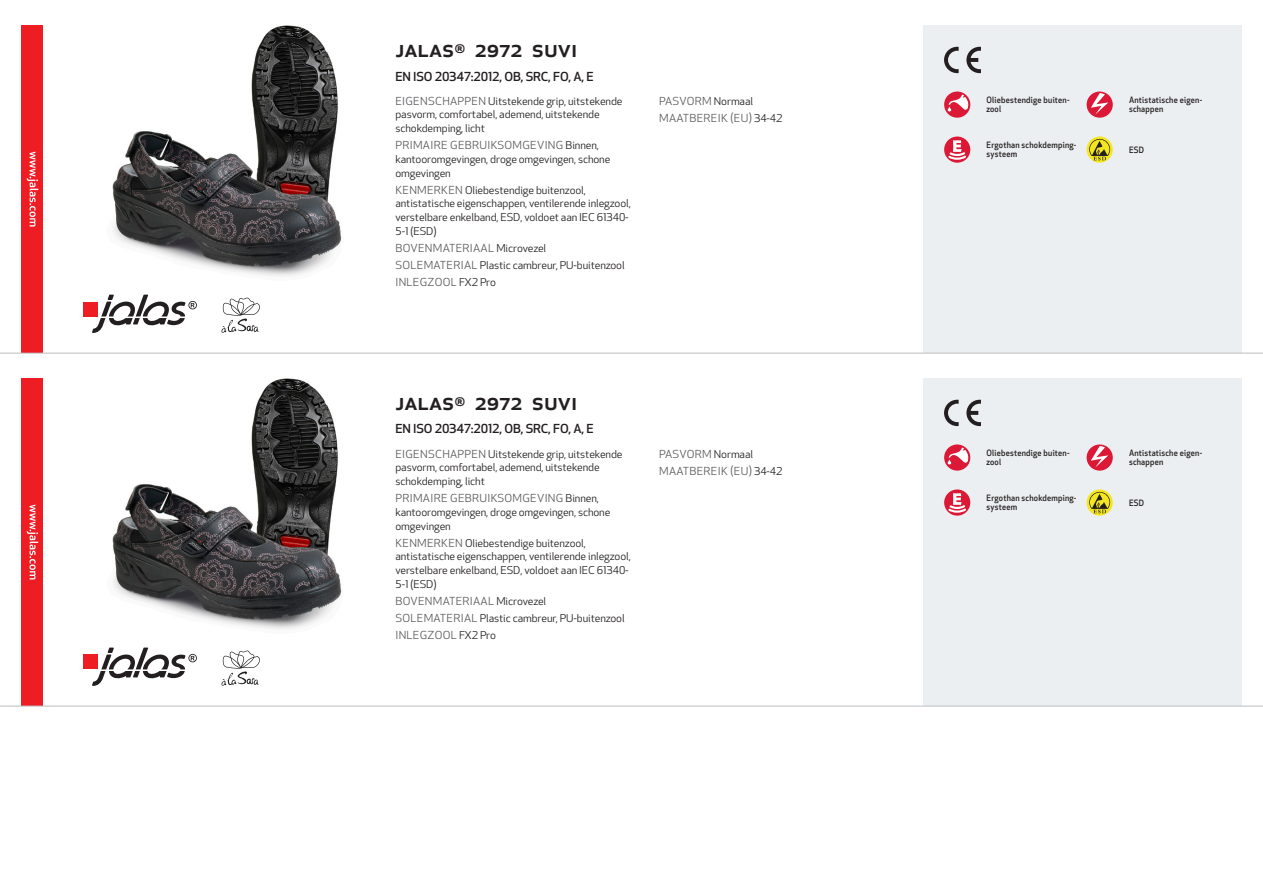
<style>
.page{position:relative;width:1263px;height:893px;background:#fff}
.page>*{position:absolute;margin:0;border:0;box-sizing:border-box;transform-origin:0 0}
.Produkt_namn{font:500 24px "Apex New";color:#231f20}
.Ingress{font:500 12.15px "Apex New";letter-spacing:-.015em;color:#231f20;scale:1.06 1}
.Funktion{font:10.8px/17.2px "Apex New";letter-spacing:.025em;color:#57585a;scale:1.06 1}
.Funktion-2{font:10.5px/13.6px "Apex New";letter-spacing:-.01em;color:#231f20;scale:1.06 1}
.Funktion_body{font:500 8.55px/9px "Apex New";letter-spacing:.025em;color:#231f20;scale:.95 1}
.s1{font-size:10.8px;color:#57585a}
.s2{font-size:10.5px;color:#231f20}
</style>
<div class="page">
<img style="left:112px;top:26px;width:230px;height:251px">
<div style="left:83px;top:302px;width:15px;height:14px;background:#ee1d23"></div>
<svg style="left:92px;top:295px;width:105px;height:38px"></svg>
<svg style="left:221px;top:298px;width:39px;height:35px"></svg>
<div style="left:21px;top:26px;width:22px;height:327px;background:#ee1d23"></div>
<svg style="left:27px;top:152px;width:11px;height:75px"></svg>
<div style="left:923px;top:26px;width:319px;height:327px;background:#eceff1"></div>
<svg style="left:966px;top:47px;width:15px;height:26px"></svg>
<svg style="left:944px;top:47px;width:15px;height:26px"></svg>
<svg style="left:944px;top:92px;width:26px;height:26px"></svg>
<svg style="left:948px;top:95px;width:20px;height:17px"></svg>
<div style="left:944px;top:137px;width:26px;height:26px;background:#db1836;border-radius:50%"></div>
<svg style="left:946px;top:140px;width:22px;height:21px"></svg>
<svg style="left:1086px;top:92px;width:27px;height:26px"></svg>
<svg style="left:1091px;top:93px;width:17px;height:22px"></svg>
<svg style="left:1086px;top:137px;width:27px;height:26px"></svg>
<svg style="left:1089px;top:139px;width:21px;height:21px"></svg>
<img style="left:112px;top:378px;width:230px;height:252px">
<div style="left:83px;top:654px;width:15px;height:15px;background:#ee1d23"></div>
<svg style="left:92px;top:648px;width:105px;height:38px"></svg>
<svg style="left:221px;top:650px;width:39px;height:36px"></svg>
<div style="left:21px;top:378px;width:22px;height:328px;background:#ee1d23"></div>
<svg style="left:27px;top:505px;width:11px;height:74px"></svg>
<div style="left:923px;top:378px;width:319px;height:328px;background:#eceff1"></div>
<svg style="left:966px;top:400px;width:15px;height:26px"></svg>
<svg style="left:944px;top:400px;width:15px;height:26px"></svg>
<svg style="left:944px;top:444px;width:26px;height:27px"></svg>
<svg style="left:948px;top:447px;width:20px;height:17px"></svg>
<svg style="left:944px;top:489px;width:26px;height:27px"></svg>
<svg style="left:946px;top:493px;width:22px;height:21px"></svg>
<svg style="left:1086px;top:444px;width:27px;height:27px"></svg>
<svg style="left:1091px;top:446px;width:17px;height:21px"></svg>
<svg style="left:1086px;top:489px;width:27px;height:27px"></svg>
<svg style="left:1089px;top:492px;width:21px;height:21px"></svg>
<hr style="left:0;top:353px;width:1263px;height:1px;background:#bcbdc0">
<hr style="left:0;top:706px;width:1263px;height:1px;background:#bcbdc0">
<p class="Produkt_namn" style="left:395px;top:33px;width:183px">JALAS<sup>®</sup> 2972 SUVI</p>
<p class="Ingress" style="left:395px;top:68px;width:189px">EN ISO 20347:2012, OB, SRC, FO, A, E</p>
<p class="Funktion-2" style="left:395px;top:94px;width:216px"><span class="s1">EIGENSCHAPPEN</span> Uitstekende grip, uitstekende pasvorm, comfortabel, ademend, uitstekende schokdemping, licht</p>
<p class="Funktion" style="left:395px;top:137px;width:193px">PRIMAIRE GEBRUIKSOMGEVING <span class="s2">Binnen,</span></p>
<p class="Funktion-2" style="left:395px;top:152px;width:204px">kantooromgevingen, droge omgevingen, schone omgevingen</p>
<p class="Funktion-2" style="left:395px;top:183px;width:223px"><span class="s1">KENMERKEN</span> Oliebestendige buitenzool, antistatische eigenschappen, ventilerende inlegzool, verstelbare enkelband, ESD, voldoet aan IEC 61340- 5-1 (ESD)</p>
<p class="Funktion" style="left:395px;top:239px;width:144px">BOVENMATERIAAL <span class="s2">Microvezel</span></p>
<p class="Funktion-2" style="left:395px;top:258px;width:218px"><span class="s1">SOLEMATERIAL</span> Plastic cambreur, PU-buitenzool</p>
<p class="Funktion" style="left:395px;top:274px;width:96px">INLEGZOOL <span class="s2">FX2 Pro</span></p>
<p class="Funktion" style="left:659px;top:93px;width:118px">PASVORM <span class="s2">Normaal<br></span>MAATBEREIK (EU) <span class="s2">34-42</span></p>
<p class="Funktion_body" style="left:986px;top:96px;width:89px">Oliebestendige buiten&shy;zool</p>
<p class="Funktion_body" style="left:986px;top:141px;width:96px">Ergothan schokdemping&shy;systeem</p>
<p class="Produkt_namn" style="left:395px;top:385px;width:183px">JALAS<sup>®</sup> 2972 SUVI</p>
<p class="Ingress" style="left:395px;top:421px;width:189px">EN ISO 20347:2012, OB, SRC, FO, A, E</p>
<p class="Funktion-2" style="left:395px;top:447px;width:216px"><span class="s1">EIGENSCHAPPEN</span> Uitstekende grip, uitstekende pasvorm, comfortabel, ademend, uitstekende schokdemping, licht</p>
<p class="Funktion" style="left:395px;top:490px;width:193px">PRIMAIRE GEBRUIKSOMGEVING <span class="s2">Binnen,</span></p>
<p class="Funktion-2" style="left:395px;top:505px;width:204px">kantooromgevingen, droge omgevingen, schone omgevingen</p>
<p class="Funktion-2" style="left:395px;top:536px;width:223px"><span class="s1">KENMERKEN</span> Oliebestendige buitenzool, antistatische eigenschappen, ventilerende inlegzool, verstelbare enkelband, ESD, voldoet aan IEC 61340- 5-1 (ESD)</p>
<p class="Funktion" style="left:395px;top:592px;width:144px">BOVENMATERIAAL <span class="s2">Microvezel</span></p>
<p class="Funktion-2" style="left:395px;top:611px;width:218px"><span class="s1">SOLEMATERIAL</span> Plastic cambreur, PU-buitenzool</p>
<p class="Funktion" style="left:395px;top:627px;width:96px">INLEGZOOL <span class="s2">FX2 Pro</span></p>
<p class="Funktion" style="left:659px;top:445px;width:118px">PASVORM <span class="s2">Normaal<br></span>MAATBEREIK (EU) <span class="s2">34-42</span></p>
<p class="Funktion_body" style="left:986px;top:449px;width:89px">Oliebestendige buiten&shy;zool</p>
<p class="Funktion_body" style="left:986px;top:494px;width:96px">Ergothan schokdemping&shy;systeem</p>
<p class="Funktion_body" style="left:1129px;top:96px;width:79px">Antistatische eigen&shy;schappen</p>
<p class="Funktion_body" style="left:1129px;top:145px;width:17px">ESD</p>
<p class="Funktion_body" style="left:1129px;top:449px;width:79px">Antistatische eigen&shy;schappen</p>
<p class="Funktion_body" style="left:1129px;top:498px;width:17px">ESD</p>
</div>
